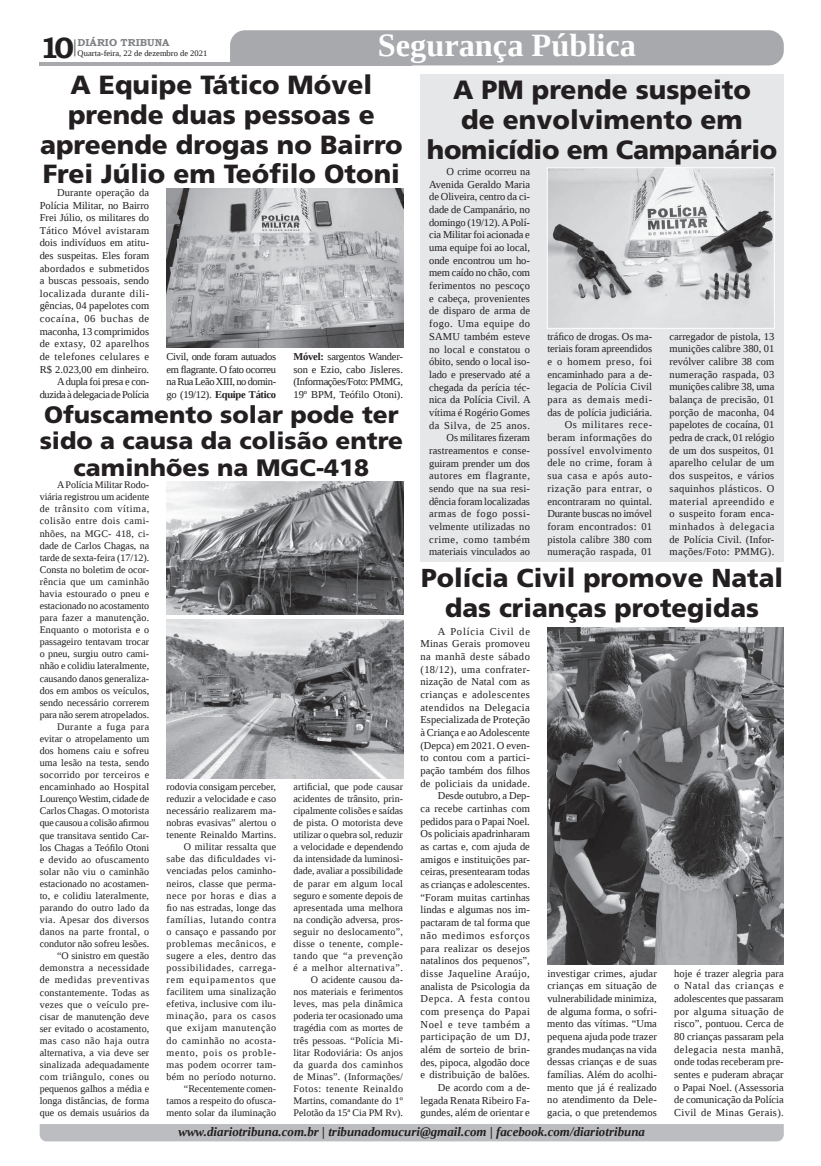
<style>
.page{position:relative;width:821px;height:1166px;background:#fff}
.page>*{position:absolute;margin:0;border:0;box-sizing:border-box;transform-origin:0 0}
.t1{font:700 32.38px "Liberation Serif";color:#fff}
.t2{font:700 29.31px "Bookman Old Style";color:#231f20}
.t3{font:900 26.43px/29.9px "Frutiger LT Std";color:#231f20;text-align:center}
.t4{font:900 26.25px/29.8px "Frutiger LT Std";color:#231f20;text-align:center}
.t5{font:900 25.99px/29.9px "Frutiger LT Std";color:#231f20;text-align:center}
.t6{font:900 23.8px/26.8px "Frutiger LT Std";color:#231f20;text-align:center}
.t7{font:italic 700 12.95px "Liberation Serif";color:#231f20}
.t8{font:10.59px/12.7px "Liberation Serif";letter-spacing:.01em;color:#231f20;text-align:right}
.t9{font:10.5px/12.6px "Liberation Serif";color:#231f20;text-align:justify}
.t10{font:10.06px/12.1px "Liberation Serif";letter-spacing:.01em;color:#231f20;text-align:right}
.t11{font:700 10.06px "Bookman Old Style";color:#808285}
.t12{font:8.4px "Liberation Serif";color:#231f20}
.s1{font-weight:700}
</style>
<div class="page">
<svg style="left:74px;top:39px;width:2px;height:17px"></svg>
<hr style="left:40px;top:62px;width:372px;height:3px;background:#a8a9ad">
<div style="left:230px;top:30px;width:554px;height:35px;background:#a8a9ad"></div>
<div style="left:40px;top:1124px;width:744px;height:17px;background:#bcbdc0"></div>
<div style="left:420px;top:74px;width:364px;height:488px;background:#e6e7e9"></div>
<img style="left:549px;top:169px;width:224px;height:158px">
<div style="left:547px;top:167px;width:228px;height:162px;border:1px solid #fff"></div>
<img style="left:547px;top:627px;width:237px;height:337px">
<img style="left:167px;top:189px;width:236px;height:159px">
<img style="left:167px;top:481px;width:236px;height:134px">
<img style="left:167px;top:619px;width:236px;height:159px">
<h1 class="t1" style="left:378px;top:24px;width:260px">Segurança Pública</h1>
<h3 class="t4" style="left:40px;top:70px;width:364px">A Equipe Tático Móvel prende duas pessoas e apreende drogas no Bairro<br>Frei Júlio em Teófilo Otoni</h3>
<p class="t11" style="left:78px;top:35px;width:93px">DIÁRIO TRIBUNA</p>
<h2 class="t2" style="left:40px;top:27px;width:36px">10</h2>
<p class="t12" style="left:78px;top:48px;width:131px">Quarta-feira, 22 de dezembro de 2021</p>
<h3 class="t3" style="left:427px;top:74px;width:352px">A PM prende suspeito<br>de envolvimento em homicídio em Campanário</h3>
<p class="t8" style="left:429px;top:165px;width:103px">O crime ocorreu na<br>Avenida Geraldo Maria de Oliveira, centro da ci&shy;dade de Campanário, no domingo (19/12). A Polí&shy;cia Militar foi acionada e uma equipe foi ao local, onde encontrou um ho&shy;mem caído no chão, com ferimentos no pescoço e cabeça, provenientes de disparo de arma de fogo. Uma equipe do<br>SAMU também esteve no local e constatou o óbito, sendo o local iso&shy;lado e preservado até a chegada da perícia téc&shy;nica da Polícia Civil. A vítima é Rogério Gomes da Silva, de 25 anos.<br>Os militares fizeram rastreamentos e conse&shy;guiram prender um dos autores em flagrante, sendo que na sua resi&shy;dência foram localizadas armas de fogo possi&shy;velmente utilizadas no crime, como também materiais vinculados ao</p>
<p class="t9" style="left:40px;top:186px;width:111px;text-align:right">Durante operação da<br>Polícia Militar, no Bairro<br>Frei Júlio, os militares do<br>Tático Móvel avistaram dois indivíduos em atitu&shy;des suspeitas. Eles foram abordados e submetidos a buscas pessoais, sendo localizada durante dili&shy;gências, 04 papelotes com cocaína, 06 buchas de maconha, 13 comprimidos de extasy, 02 aparelhos de telefones celulares e<br>R$ 2.023,00 em dinheiro.<br>A dupla foi presa e con&shy;duzida à delegacia de Polícia</p>
<p class="t8" style="left:547px;top:330px;width:106px">tráfico de drogas. Os ma&shy;teriais foram apreendidos e o homem preso, foi encaminhado para a de&shy;legacia de Polícia Civil para as demais medi&shy;das de polícia judiciária.<br>Os militares rece&shy;beram informações do possível envolvimento dele no crime, foram à sua casa e após auto&shy;rização para entrar, o encontraram no quintal.<br>Durante buscas no imóvel foram encontrados: 01 pistola calibre 380 com numeração raspada, 01</p>
<p class="t8" style="left:670px;top:330px;width:106px;text-align:justify">carregador de pistola, 13 munições calibre 380, 01 revólver calibre 38 com numeração raspada, 03 munições calibre 38, uma balança de precisão, 01 porção de maconha, 04 papelotes de cocaína, 01 pedra de crack, 01 relógio de um dos suspeitos, 01 aparelho celular de um dos suspeitos, e vários saquinhos plásticos. O material apreendido e o suspeito foram enca&shy;minhados à delegacia de Polícia Civil. (Infor&shy;mações/Foto: PMMG).</p>
<p class="t9" style="left:167px;top:350px;width:111px">Civil, onde foram autuados em flagrante. O fato ocorreu na Rua Leão XIII, no domin&shy;go (19/12). <span class="s1">Equipe Tático</span></p>
<p class="t9" style="left:294px;top:350px;width:111px"><span class="s1">Móvel:</span> sargentos Wander&shy;son e Ezio, cabo Jisleres. (Informações/Foto: PMMG, 19º BPM, Teófilo Otoni).</p>
<h3 class="t6" style="left:40px;top:401px;width:365px">Ofuscamento solar pode ter sido a causa da colisão entre caminhões na MGC-418</h3>
<p class="t10" style="left:40px;top:479px;width:111px">A Polícia Militar Rodo&shy;viária registrou um acidente de trânsito com vítima, colisão entre dois cami&shy;nhões, na MGC- 418, ci&shy;dade de Carlos Chagas, na tarde de sexta-feira (17/12).<br>Consta no boletim de ocor&shy;rência que um caminhão havia estourado o pneu e estacionado no acostamento para fazer a manutenção.<br>Enquanto o motorista e o passageiro tentavam trocar o pneu, surgiu outro cami&shy;nhão e colidiu lateralmente, causando danos generaliza&shy;dos em ambos os veículos, sendo necessário correrem para não serem atropelados.<br>Durante a fuga para evitar o atropelamento um dos homens caiu e sofreu uma lesão na testa, sendo socorrido por terceiros e encaminhado ao Hospital<br>Lourenço Westim, cidade de<br>Carlos Chagas. O motorista que causou a colisão afirmou que transitava sentido Car&shy;los Chagas a Teófilo Otoni e devido ao ofuscamento solar não viu o caminhão estacionado no acostamen&shy;to, e colidiu lateralmente, parando do outro lado da via. Apesar dos diversos danos na parte frontal, o condutor não sofreu lesões. “O sinistro em questão demonstra a necessidade de medidas preventivas constantemente. Todas as vezes que o veículo pre&shy;cisar de manutenção deve ser evitado o acostamento, mas caso não haja outra alternativa, a via deve ser sinalizada adequadamente com triângulo, cones ou pequenos galhos a média e longa distâncias, de forma que os demais usuários da</p>
<h3 class="t5" style="left:421px;top:563px;width:363px">Polícia Civil promove Natal das crianças protegidas</h3>
<p class="t8" style="left:420px;top:624px;width:111px">A Polícia Civil de<br>Minas Gerais promoveu na manhã deste sábado (18/12), uma confrater&shy;nização de Natal com as crianças e adolescentes atendidos na Delegacia<br>Especializada de Proteção à Criança e ao Adolescente (Depca) em 2021. O even&shy;to contou com a partici&shy;pação também dos filhos de policiais da unidade.<br>Desde outubro, a Dep-<br>ca recebe cartinhas com pedidos para o Papai Noel.<br>Os policiais apadrinharam as cartas e, com ajuda de amigos e instituições par&shy;ceiras, presentearam todas as crianças e adolescentes. “Foram muitas cartinhas lindas e algumas nos im&shy;pactaram de tal forma que não medimos esforços para realizar os desejos natalinos dos pequenos”, disse Jaqueline Araújo, analista de Psicologia da<br>Depca. A festa contou com presença do Papai<br>Noel e teve também a participação de um DJ, além de sorteio de brin&shy;des, pipoca, algodão doce e distribuição de balões.<br>De acordo com a de&shy;legada Renata Ribeiro Fa&shy;gundes, além de orientar e</p>
<p class="t10" style="left:167px;top:780px;width:111px">rodovia consigam perceber, reduzir a velocidade e caso necessário realizarem ma&shy;nobras evasivas” alertou o tenente Reinaldo Martins.<br>O militar ressalta que sabe das dificuldades vi&shy;venciadas pelos caminho&shy;neiros, classe que perma&shy;nece por horas e dias a fio nas estradas, longe das famílias, lutando contra o cansaço e passando por problemas mecânicos, e sugere a eles, dentro das possibilidades, carrega&shy;rem equipamentos que facilitem uma sinalização efetiva, inclusive com ilu&shy;minação, para os casos que exijam manutenção do caminhão no acosta&shy;mento, pois os proble&shy;mas podem ocorrer tam&shy;bém no período noturno. “Recentemente comen&shy;tamos a respeito do ofusca&shy;mento solar da iluminação</p>
<p class="t10" style="left:294px;top:780px;width:111px">artificial, que pode causar acidentes de trânsito, prin&shy;cipalmente colisões e saídas de pista. O motorista deve utilizar o quebra sol, reduzir a velocidade e dependendo da intensidade da luminosi&shy;dade, avaliar a possibilidade de parar em algum local seguro e somente depois de apresentada uma melhora na condição adversa, pros&shy;seguir no deslocamento”, disse o tenente, comple&shy;tando que “a prevenção é a melhor alternativa”.<br>O acidente causou da-<br>nos materiais e ferimentos leves, mas pela dinâmica poderia ter ocasionado uma tragédia com as mortes de três pessoas. “Polícia Mi&shy;litar Rodoviária: Os anjos da guarda dos caminhos de Minas”. (Informações/<br>Fotos: tenente Reinaldo<br>Martins, comandante do 1º<br>Pelotão da 15ª Cia PM Rv).</p>
<p class="t8" style="left:547px;top:966px;width:111px;text-align:justify">investigar crimes, ajudar crianças em situação de vulnerabilidade minimiza, de alguma forma, o sofri&shy;mento das vítimas. “Uma pequena ajuda pode trazer grandes mudanças na vida dessas crianças e de suas famílias. Além do acolhi&shy;mento que já é realizado no atendimento da Dele&shy;gacia, o que pretendemos</p>
<p class="t8" style="left:674px;top:966px;width:111px;text-align:justify">hoje é trazer alegria para o Natal das crianças e adolescentes que passaram por alguma situação de risco”, pontuou. Cerca de 80 crianças passaram pela delegacia nesta manhã, onde todas receberam pre&shy;sentes e puderam abraçar o Papai Noel. (Assessoria de comunicação da Polícia Civil de Minas Gerais).</p>
<p class="t7" style="left:178px;top:1123px;width:468px">www.diariotribuna.com.br | tribunadomucuri@gmail.com | facebook.com/diariotribuna</p>
</div>
